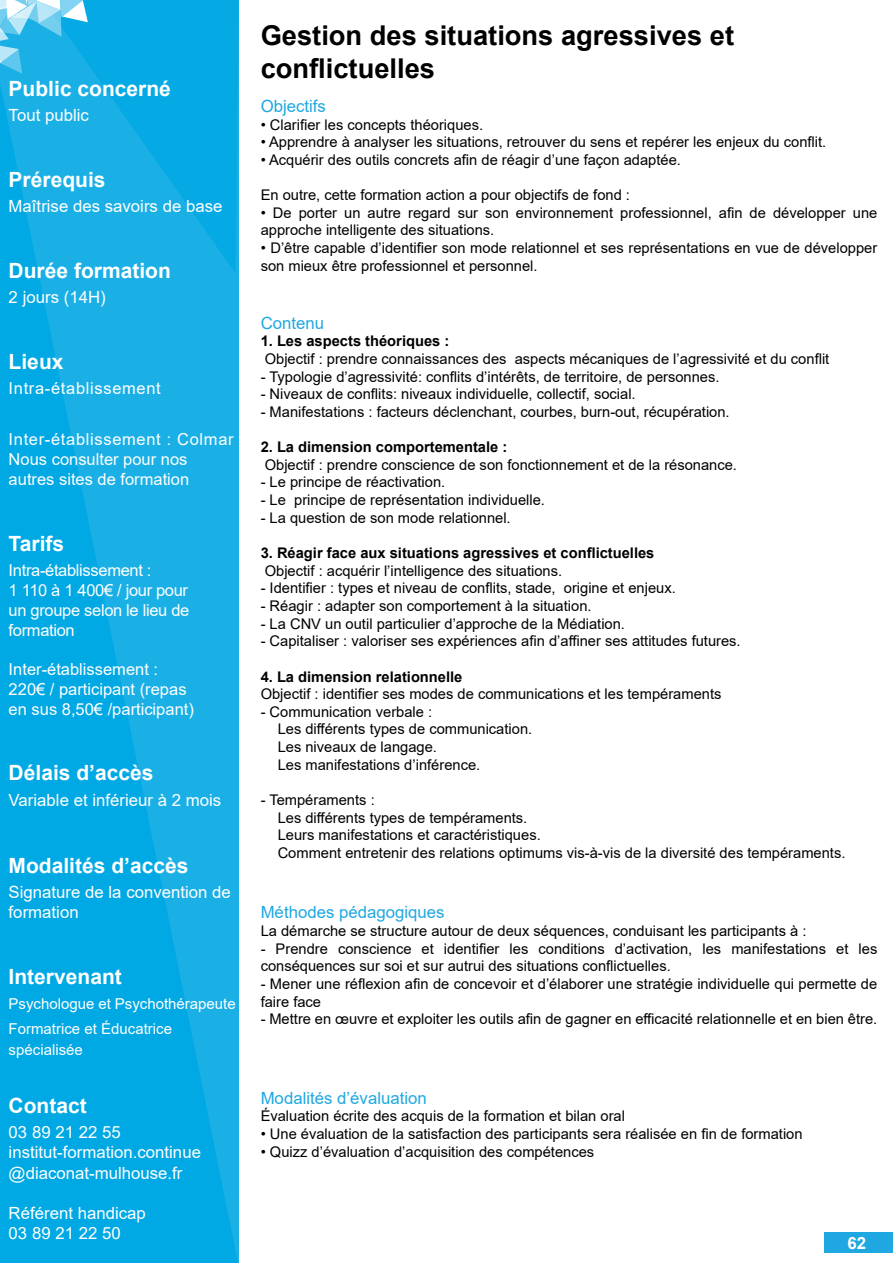
<style>
.page{position:relative;width:893px;height:1263px;background:#fff}
.page>*{position:absolute;margin:0;border:0;box-sizing:border-box;transform-origin:0 0}
.TITRES_DES_FORMATION{font:700 27.3px/32.7px "Arial";color:#000}
.titres_colonnes{font:700 21px "Arial";color:#fff}
.texte_colonne{font:700 21px "Arial";color:#fff}
.titre_colonne{font:700 21px "Arial";color:#fff}
.texte_colonne-2{font:16.8px/20.1px "Arial";color:#fff}
.sections{font:16.8px "Arial";color:#20a8e1}
.titres_colonnes-2{font:16.8px "Arial";color:#fff}
.t1{font:700 16.8px "Arial";color:#fff}
.texte_colonne-3{font:16.5px/19.8px "Arial";color:#fff}
.texte_colonne-4{font:16.5px "Arial";letter-spacing:.04em;color:#fff}
.texte_colonne-5{font:16.5px "Arial";letter-spacing:-.02em;color:#fff}
.t2{font:15px/21px "Arial";color:#fff}
.t3{font:14.7px/17.7px "Arial";color:#000}
.t4{font:700 14.7px "Arial";color:#000}
</style>
<div class="page">
<svg style="left:0;top:0;width:238px;height:1263px;fill:#05a9e4"></svg>
<div style="left:824px;top:1233px;width:68px;height:20px;background:#1ea7e0"></div>
<svg style="left:0;top:0;width:88px;height:82px"></svg>
<p class="titres_colonnes" style="left:9px;top:74px;width:164px">Public concerné</p>
<p class="texte_colonne-2" style="left:9px;top:105px;width:82px">Tout public</p>
<p class="titres_colonnes" style="left:9px;top:165px;width:98px">Prérequis</p>
<p class="texte_colonne-2" style="left:9px;top:196px;width:215px">Maîtrise des savoirs de base</p>
<p class="titres_colonnes" style="left:9px;top:256px;width:164px">Durée formation</p>
<p class="titres_colonnes-2" style="left:9px;top:286px;width:99px">2 jours (14H)</p>
<p class="titres_colonnes" style="left:9px;top:347px;width:56px">Lieux</p>
<p class="texte_colonne-4" style="left:9px;top:377px;width:154px">Intra-établissement</p>
<p class="texte_colonne-4" style="left:9px;top:428px;width:227px">Inter-établissement : Colmar</p>
<p class="texte_colonne-3" style="left:9px;top:449px;width:182px">Nous consulter pour nos autres sites de formation</p>
<p class="titres_colonnes" style="left:9px;top:528px;width:57px">Tarifs</p>
<p class="texte_colonne-5" style="left:9px;top:559px;width:144px">Intra-établissement :</p>
<p class="texte_colonne-3" style="left:9px;top:580px;width:182px;text-align:justify">1 110 à 1 400€ / jour pour un groupe selon le lieu de formation</p>
<p class="texte_colonne-3" style="left:9px;top:659px;width:151px">Inter-établissement :</p>
<p class="texte_colonne-3" style="left:9px;top:679px;width:187px">220€ / participant (repas en sus 8,50€ /participant)</p>
<p class="texte_colonne" style="left:9px;top:758px;width:146px">Délais d’accès</p>
<p class="texte_colonne-2" style="left:9px;top:789px;width:214px">Variable et inférieur à 2 mois</p>
<p class="texte_colonne" style="left:9px;top:851px;width:181px">Modalités d’accès</p>
<p class="texte_colonne-2" style="left:9px;top:882px;width:224px">Signature de la convention de formation</p>
<p class="titre_colonne" style="left:9px;top:961px;width:115px">Intervenant</p>
<p class="t2" style="left:9px;top:993px;width:229px">Psychologue et Psychothérapeute</p>
<p class="t2" style="left:9px;top:1018px;width:165px">Formatrice et Éducatrice spécialisée</p>
<p class="titres_colonnes" style="left:9px;top:1090px;width:80px">Contact</p>
<p class="texte_colonne-2" style="left:9px;top:1122px;width:114px">03 89 21 22 55</p>
<p class="texte_colonne-2" style="left:9px;top:1142px;width:194px">institut-formation.continue @diaconat-mulhouse.fr</p>
<p class="texte_colonne-2" style="left:9px;top:1203px;width:139px">Référent handicap</p>
<p class="texte_colonne-2" style="left:9px;top:1223px;width:114px">03 89 21 22 50</p>
<p class="TITRES_DES_FORMATION" style="left:261px;top:20px;width:475px">Gestion des situations agressives et conflictuelles</p>
<p class="sections" style="left:261px;top:94px;width:67px">Objectifs</p>
<p class="t3" style="left:261px;top:115px;width:224px">• Clarifier les concepts théoriques.</p>
<p class="t3" style="left:261px;top:133px;width:567px">• Apprendre à analyser les situations, retrouver du sens et repérer les enjeux du conflit.</p>
<p class="t3" style="left:261px;top:151px;width:422px">• Acquérir des outils concrets afin de réagir d’une façon adaptée.</p>
<p class="t3" style="left:261px;top:186px;width:371px">En outre, cette formation action a pour objectifs de fond :</p>
<p class="t3" style="left:261px;top:204px;width:618px">• De porter un autre regard sur son environnement professionnel, afin de développer une approche intelligente des situations.</p>
<p class="t3" style="left:261px;top:239px;width:618px">• D’être capable d’identifier son mode relationnel et ses représentations en vue de développer son mieux être professionnel et personnel.</p>
<p class="sections" style="left:261px;top:311px;width:65px">Contenu</p>
<p class="t4" style="left:261px;top:331px;width:190px">1. Les aspects théoriques :</p>
<p class="t3" style="left:265px;top:350px;width:566px">Objectif : prendre connaissances des aspects mécaniques de l’agressivité et du conflit</p>
<p class="t3" style="left:261px;top:367px;width:460px">- Typologie d’agressivité: conflits d’intérêts, de territoire, de personnes.</p>
<p class="t3" style="left:261px;top:385px;width:376px">- Niveaux de conflits: niveaux individuelle, collectif, social.</p>
<p class="t3" style="left:261px;top:403px;width:470px">- Manifestations : facteurs déclenchant, courbes, burn-out, récupération.</p>
<p class="t4" style="left:261px;top:437px;width:248px">2. La dimension comportementale :</p>
<p class="t3" style="left:265px;top:456px;width:474px">Objectif : prendre conscience de son fonctionnement et de la résonance.</p>
<p class="t3" style="left:261px;top:473px;width:186px">- Le principe de réactivation.</p>
<p class="t3" style="left:261px;top:491px;width:286px">- Le principe de représentation individuelle.</p>
<p class="t3" style="left:261px;top:509px;width:252px">- La question de son mode relationnel.</p>
<p class="t4" style="left:261px;top:542px;width:395px">3. Réagir face aux situations agressives et conflictuelles</p>
<p class="t3" style="left:265px;top:562px;width:299px">Objectif : acquérir l’intelligence des situations.</p>
<p class="t3" style="left:261px;top:579px;width:417px">- Identifier : types et niveau de conflits, stade, origine et enjeux.</p>
<p class="t3" style="left:261px;top:597px;width:332px">- Réagir : adapter son comportement à la situation.</p>
<p class="t3" style="left:261px;top:614px;width:366px">- La CNV un outil particulier d’approche de la Médiation.</p>
<p class="t3" style="left:261px;top:632px;width:482px">- Capitaliser : valoriser ses expériences afin d’affiner ses attitudes futures.</p>
<p class="t4" style="left:261px;top:666px;width:203px">4. La dimension relationnelle</p>
<p class="t3" style="left:261px;top:685px;width:462px">Objectif : identifier ses modes de communications et les tempéraments</p>
<p class="t3" style="left:261px;top:703px;width:173px">- Communication verbale :</p>
<p class="t3" style="left:278px;top:720px;width:256px">Les différents types de communication.</p>
<p class="t3" style="left:278px;top:738px;width:161px">Les niveaux de langage.</p>
<p class="t3" style="left:278px;top:756px;width:204px">Les manifestations d’inférence.</p>
<p class="t3" style="left:261px;top:791px;width:116px">- Tempéraments :</p>
<p class="t3" style="left:278px;top:808px;width:251px">Les différents types de tempéraments.</p>
<p class="t3" style="left:278px;top:826px;width:265px">Leurs manifestations et caractéristiques.</p>
<p class="t3" style="left:278px;top:844px;width:569px">Comment entretenir des relations optimums vis-à-vis de la diversité des tempéraments.</p>
<p class="sections" style="left:261px;top:901px;width:185px">Méthodes pédagogiques</p>
<p class="t3" style="left:261px;top:922px;width:547px">La démarche se structure autour de deux séquences, conduisant les participants à :</p>
<p class="t3" style="left:261px;top:940px;width:618px">- Prendre conscience et identifier les conditions d’activation, les manifestations et les conséquences sur soi et sur autrui des situations conflictuelles.</p>
<p class="t3" style="left:261px;top:975px;width:618px">- Mener une réflexion afin de concevoir et d’élaborer une stratégie individuelle qui permette de faire face</p>
<p class="t3" style="left:261px;top:1010px;width:618px">- Mettre en œuvre et exploiter les outils afin de gagner en efficacité relationnelle et en bien être.</p>
<p class="sections" style="left:261px;top:1086px;width:168px">Modalités d’évaluation</p>
<p class="t3" style="left:261px;top:1107px;width:366px">Évaluation écrite des acquis de la formation et bilan oral</p>
<p class="t3" style="left:261px;top:1125px;width:543px">• Une évaluation de la satisfaction des participants sera réalisée en fin de formation</p>
<p class="t3" style="left:261px;top:1142px;width:335px">• Quizz d’évaluation d’acquisition des compétences</p>
<p class="t1" style="left:847px;top:1231px;width:20px">62</p>
</div>
